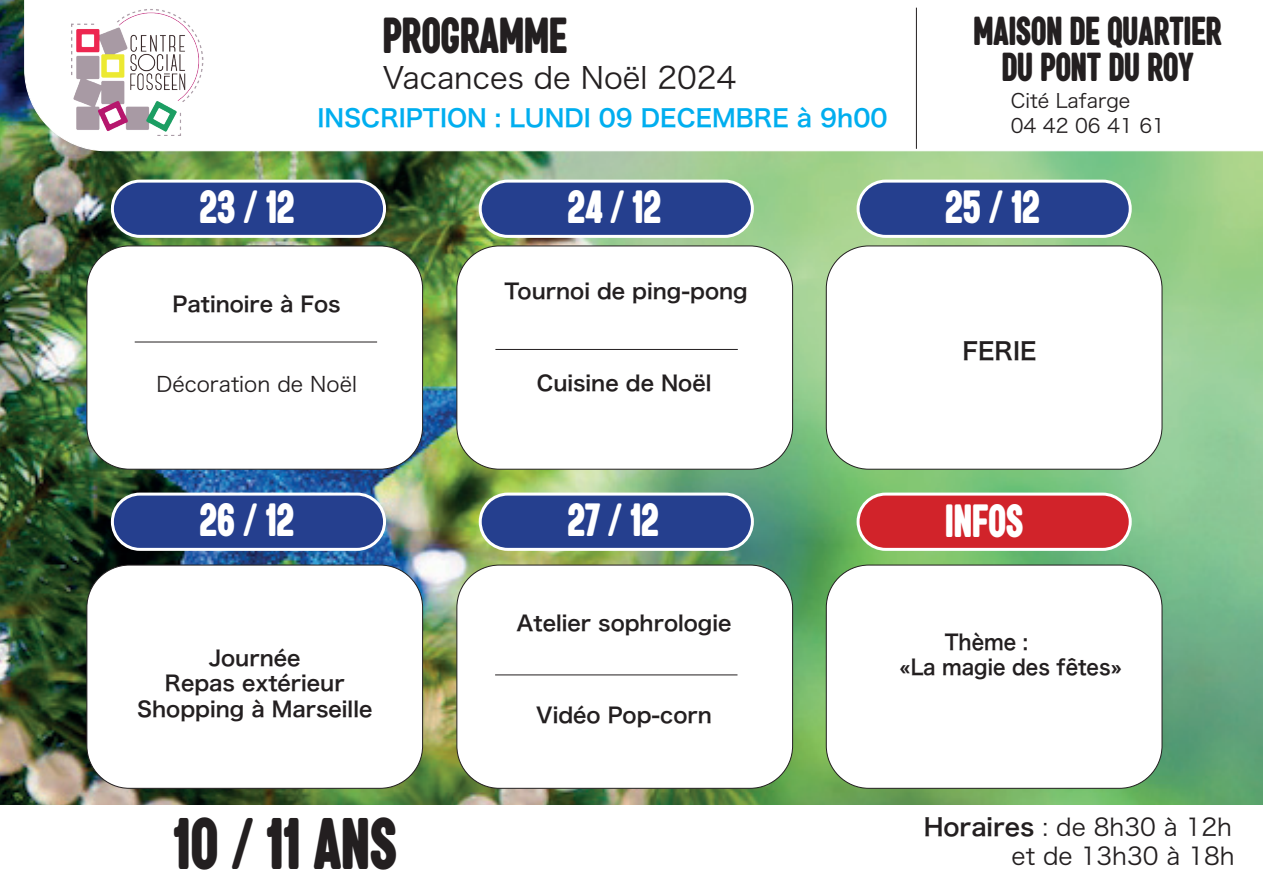
<style>
.page{position:relative;width:1263px;height:893px;background:#fff}
.page>*{position:absolute;margin:0;border:0;box-sizing:border-box;transform-origin:0 0}
.t1{font:67.5px "a Akhir Tahun";color:#231f20;scale:.6 1}
.t2{font:46.8px "a Akhir Tahun";color:#231f20;scale:.6 1}
.t3{font:43.2px "a Akhir Tahun";color:#fff;scale:.6 1}
.t4{font:37.5px/36px "a Akhir Tahun";color:#231f20;text-align:center;scale:.6 1}
.t5{font:30px "Hira Kaku Pro W3";color:#231f20}
.t6{font:24px/28.8px "Hira Kaku Pro W3";color:#231f20;text-align:right}
.t7{font:24px "Hira Kaku Pro W6";color:#00aeef}
.t8{font:24px "Hira Kaku Pro W6";color:#231f20}
.t9{font:21px/25.2px "Hira Kaku Pro W6";color:#231f20;text-align:center}
.t10{font:21px/25.2px "Hira Kaku Pro W6";color:#231f20;scale:.93 1}
.t11{font:21px "Hira Kaku Pro W3";color:#231f20}
.t12{font:19.5px/25.2px "Hira Kaku Pro W3";color:#231f20}
.s1{font-family:"Hira Kaku Pro W6"}
</style>
<div class="page">
<img style="left:0;top:0;width:1263px;height:805px">
<svg style="left:24px;top:0;width:1239px;height:151px"></svg>
<hr style="left:916px;top:8px;width:1px;height:141px;background:#231f20">
<img style="left:71px;top:8px;width:133px;height:127px">
<div style="left:112px;top:181px;width:273px;height:55px;background:#253f8e;border-radius:28px"></div>
<div style="left:111px;top:180px;width:275px;height:58px;border:3px solid #fff;border-radius:28px"></div>
<div style="left:112px;top:494px;width:273px;height:55px;background:#253f8e;border-radius:28px"></div>
<div style="left:111px;top:493px;width:275px;height:58px;border:3px solid #fff;border-radius:28px"></div>
<div style="left:480px;top:181px;width:272px;height:55px;background:#253f8e;border-radius:28px"></div>
<div style="left:479px;top:180px;width:275px;height:58px;border:3px solid #fff;border-radius:28px"></div>
<div style="left:480px;top:494px;width:272px;height:55px;background:#253f8e;border-radius:28px"></div>
<div style="left:479px;top:493px;width:275px;height:58px;border:3px solid #fff;border-radius:28px"></div>
<div style="left:858px;top:181px;width:272px;height:55px;background:#253f8e;border-radius:28px"></div>
<div style="left:856px;top:180px;width:276px;height:58px;border:3px solid #fff;border-radius:28px"></div>
<div style="left:858px;top:494px;width:272px;height:55px;background:#d1232a;border-radius:28px"></div>
<div style="left:856px;top:493px;width:276px;height:58px;border:3px solid #fff;border-radius:28px"></div>
<div style="left:87px;top:246px;width:336px;height:223px;background:#fff;border-radius:43px"></div>
<div style="left:86px;top:246px;width:337px;height:224px;border:1px solid #231f20;border-radius:43px"></div>
<div style="left:87px;top:565px;width:336px;height:223px;background:#fff;border-radius:43px"></div>
<div style="left:86px;top:565px;width:337px;height:224px;border:1px solid #231f20;border-radius:43px"></div>
<div style="left:457px;top:246px;width:336px;height:223px;background:#fff;border-radius:43px"></div>
<div style="left:456px;top:246px;width:337px;height:224px;border:1px solid #231f20;border-radius:43px"></div>
<div style="left:457px;top:565px;width:336px;height:223px;background:#fff;border-radius:43px"></div>
<div style="left:456px;top:565px;width:337px;height:224px;border:1px solid #231f20;border-radius:43px"></div>
<div style="left:826px;top:246px;width:336px;height:223px;background:#fff;border-radius:43px"></div>
<div style="left:826px;top:246px;width:336px;height:224px;border:1px solid #231f20;border-radius:43px"></div>
<div style="left:826px;top:565px;width:336px;height:223px;background:#fff;border-radius:43px"></div>
<div style="left:826px;top:565px;width:336px;height:224px;border:1px solid #231f20;border-radius:43px"></div>
<hr style="left:135px;top:342px;width:242px;height:1px;background:#231f20">
<hr style="left:495px;top:674px;width:242px;height:1px;background:#231f20">
<hr style="left:495px;top:349px;width:243px;height:1px;background:#231f20">
<h2 class="t2" style="left:383px;top:15px;width:309px">PROGRAMME</h2>
<h3 class="t5" style="left:383px;top:51px;width:355px">Vacances de Noël 2024</h3>
<h3 class="t3" style="left:200px;top:187px;width:160px">23 / 12</h3>
<p class="t7" style="left:317px;top:96px;width:572px">INSCRIPTION : LUNDI 09 DECEMBRE à 9h00</p>
<h3 class="t3" style="left:567px;top:187px;width:158px">24 / 12</h3>
<p class="t9" style="left:173px;top:291px;width:170px">Patinoire à Fos</p>
<p class="t11" style="left:156px;top:365px;width:202px">Décoration de Noël</p>
<p class="t9" style="left:505px;top:278px;width:245px">Tournoi de ping-pong</p>
<p class="t9" style="left:537px;top:370px;width:176px">Cuisine de Noël</p>
<h3 class="t4" style="left:973px;top:17px;width:415px">MAISON DE QUARTIER<br>DU PONT DU ROY</h3>
<p class="t12" style="left:1011px;top:87px;width:156px">Cité Lafarge<br>04 42 06 41 61</p>
<h3 class="t3" style="left:945px;top:187px;width:159px">25 / 12</h3>
<p class="t8" style="left:962px;top:329px;width:75px">FERIE</p>
<h3 class="t3" style="left:200px;top:500px;width:159px">26 / 12</h3>
<p class="t9" style="left:137px;top:645px;width:237px">Journée<br>Repas extérieur<br>Shopping à Marseille</p>
<h3 class="t3" style="left:567px;top:500px;width:154px">27 / 12</h3>
<p class="t9" style="left:517px;top:610px;width:216px">Atelier sophrologie</p>
<p class="t9" style="left:536px;top:702px;width:177px">Vidéo Pop-corn</p>
<h3 class="t3" style="left:945px;top:501px;width:132px">INFOS</h3>
<p class="t10" style="left:900px;top:628px;width:240px;text-indent:45px">Thème :<br>«La magie des fêtes»</p>
<h1 class="t1" style="left:174px;top:814px;width:373px">10 / 11 ANS</h1>
<p class="t6" style="left:924px;top:811px;width:313px"><span class="s1">Horaires</span> : de 8h30 à 12h et de 13h30 à 18h</p>
</div>
